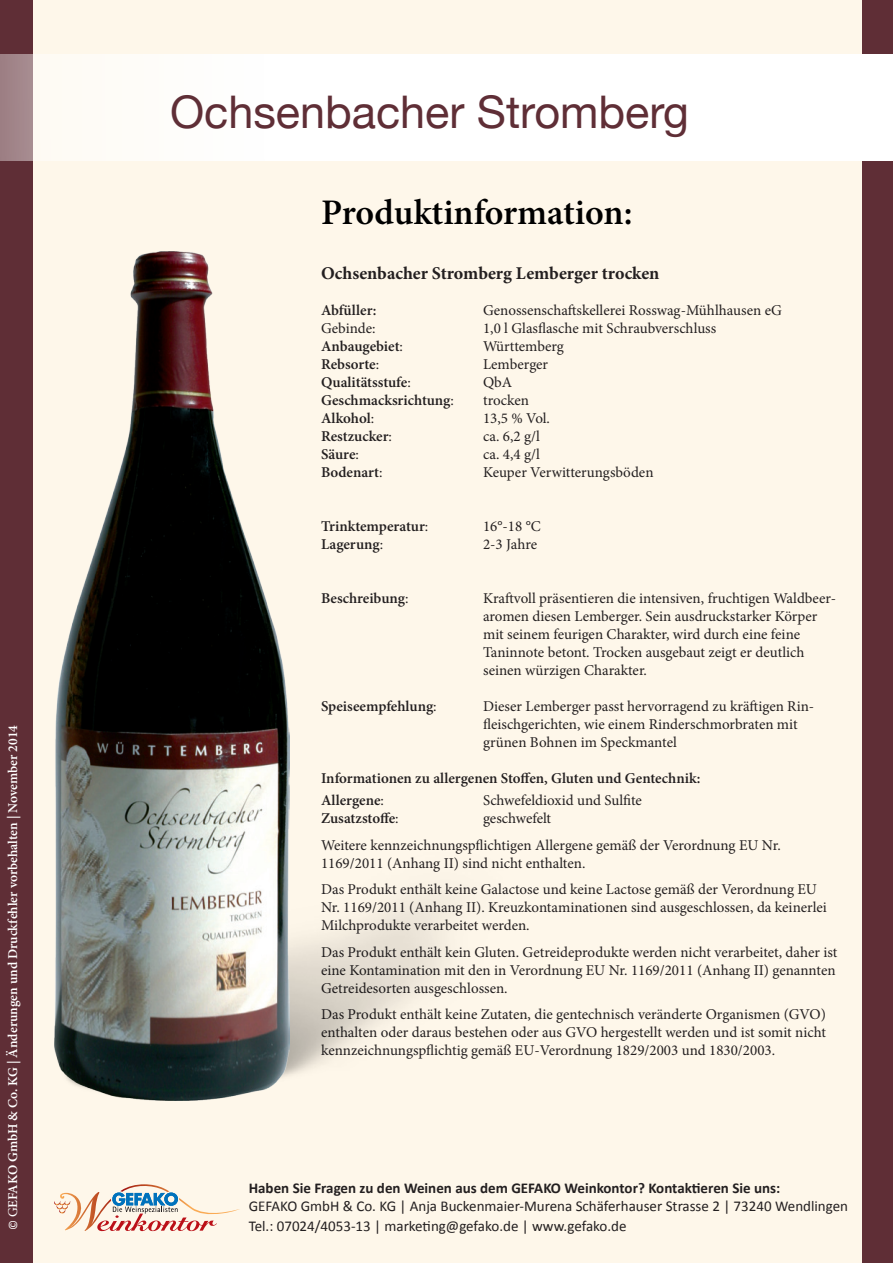
<style>
.page{position:relative;width:893px;height:1263px;background:#fef7ea}
.page>*{position:absolute;margin:0;border:0;box-sizing:border-box;transform-origin:0 0}
.t1{font:45px "Helvetica Neue";color:#5f2e36}
.t2{font:600 36px "Minion Pro";color:#000}
.t3{font:700 18px "Minion Pro";color:#231f20}
.t4{font:15px/18px "Minion Pro";color:#231f20}
.t5{font:600 15px/22.2px "Minion Pro";letter-spacing:-.005em;color:#231f20}
.t6{font:15px "Calibri";color:#231f20}
.t7{font:700 15px "Calibri";color:#231f20}
.t8{font:600 13.5px "Minion Pro";color:#fff}
.t9{font:12px "Calibri";color:#fff}
.s1{font-weight:400}
</style>
<div class="page">
<svg style="left:54px;top:1184px;width:186px;height:47px"></svg>
<img style="left:147px;top:898px;width:297px;height:203px">
<img style="left:54px;top:252px;width:236px;height:848px">
<div style="left:0;top:0;width:33px;height:1263px;background:#5f2e36"></div>
<div style="left:862px;top:0;width:31px;height:1263px;background:#5f2e36"></div>
<div style="left:0;top:54px;width:893px;height:107px;background:#fff"></div>
<h1 class="t1" style="left:170px;top:85px;width:520px">Ochsenbacher Stromberg</h1>
<p class="t8" style="left:4px;top:1217px;width:494px;rotate:-90deg"><span class="s1">G</span>EFAKO GmbH &amp; Co. KG | Änderungen und Druckfehler vorbehalten | November 2014</p>
<h2 class="t2" style="left:321px;top:187px;width:313px">Produktinformation:</h2>
<p class="t3" style="left:321px;top:260px;width:340px">Ochsenbacher Stromberg Lemberger trocken</p>
<p class="t5" style="left:321px;top:299px;width:57px">Abfüller:</p>
<p class="t4" style="left:483px;top:301px;width:300px">Genossenschaftskellerei Rosswag-Mühlhausen eG</p>
<p class="t4" style="left:321px;top:319px;width:56px">Gebinde:</p>
<p class="t4" style="left:483px;top:319px;width:235px">1,0 l Glasflasche mit Schraubverschluss</p>
<p class="t5" style="left:321px;top:335px;width:83px">Anbaugebiet<span class="s1">:</span></p>
<p class="t4" style="left:483px;top:337px;width:82px">Württemberg</p>
<p class="t5" style="left:321px;top:353px;width:60px">Rebsorte<span class="s1">:</span></p>
<p class="t4" style="left:483px;top:355px;width:67px">Lemberger</p>
<p class="t5" style="left:321px;top:371px;width:91px">Qualitätsstufe<span class="s1">:</span></p>
<p class="t4" style="left:483px;top:373px;width:31px">QbA</p>
<p class="t5" style="left:321px;top:389px;width:134px">Geschmacksrichtung<span class="s1">:</span></p>
<p class="t4" style="left:483px;top:391px;width:47px">trocken</p>
<p class="t5" style="left:321px;top:407px;width:55px">Alkohol<span class="s1">:</span></p>
<p class="t4" style="left:483px;top:409px;width:68px">13,5 % Vol.</p>
<p class="t5" style="left:321px;top:425px;width:72px">Restzucker<span class="s1">:</span></p>
<p class="t4" style="left:483px;top:427px;width:58px">ca. 6,2 g/l</p>
<p class="t5" style="left:321px;top:443px;width:39px">Säure<span class="s1">:</span></p>
<p class="t4" style="left:483px;top:445px;width:58px">ca. 4,4 g/l</p>
<p class="t5" style="left:321px;top:461px;width:63px">Bodenart<span class="s1">:</span></p>
<p class="t4" style="left:483px;top:463px;width:172px">Keuper Verwitterungsböden</p>
<p class="t5" style="left:321px;top:515px;width:109px">Trinktemperatur<span class="s1">:</span></p>
<p class="t4" style="left:483px;top:517px;width:59px">16°-18 °C</p>
<p class="t5" style="left:321px;top:533px;width:64px">Lagerung<span class="s1">:</span></p>
<p class="t4" style="left:483px;top:535px;width:56px">2-3 Jahre</p>
<p class="t5" style="left:321px;top:587px;width:89px">Beschreibung<span class="s1">:</span></p>
<p class="t4" style="left:483px;top:589px;width:354px">Kraftvoll präsentieren die intensiven, fruchtigen Waldbeer&shy;aromen diesen Lemberger. Sein ausdruckstarker Körper mit seinem feurigen Charakter, wird durch eine feine Taninnote betont. Trocken ausgebaut zeigt er deutlich seinen würzigen Charakter.</p>
<p class="t5" style="left:321px;top:695px;width:117px">Speiseempfehlung<span class="s1">:</span></p>
<p class="t4" style="left:483px;top:697px;width:333px">Dieser Lemberger passt hervorragend zu kräftigen Rin&shy;fleischgerichten, wie einem Rinderschmorbraten mit grünen Bohnen im Speckmantel</p>
<p class="t5" style="left:321px;top:767px;width:381px">Informationen zu allergenen Stoffen, Gluten und Gentechnik:<br>Allergene<span class="s1">:</span></p>
<p class="t4" style="left:483px;top:791px;width:160px">Schwefeldioxid und Sulfite</p>
<p class="t4" style="left:321px;top:805px;width:461px;line-height:26.5px;text-indent:162px">geschwefelt<br>Weitere kennzeichnungspflichtigen Allergene gemäß der Verordnung EU Nr.</p>
<p class="t4" style="left:321px;top:850px;width:497px;line-height:26.5px">1169/2011 (Anhang II) sind nicht enthalten.<br>Das Produkt enthält keine Galactose und keine Lactose gemäß der Verordnung EU</p>
<p class="t4" style="left:321px;top:898px;width:507px">Nr. 1169/2011 (Anhang II). Kreuzkontaminationen sind ausgeschlossen, da keinerlei<br>Milchprodukte verarbeitet werden.</p>
<p class="t4" style="left:321px;top:943px;width:518px">Das Produkt enthält kein Gluten. Getreideprodukte werden nicht verarbeitet, daher ist eine Kontamination mit den in Verordnung EU Nr. 1169/2011 (Anhang II) genannten<br>Getreidesorten ausgeschlossen.</p>
<p class="t4" style="left:321px;top:1005px;width:506px;text-align:justify">Das Produkt enthält keine Zutaten, die gentechnisch veränderte Organismen (GVO) enthalten oder daraus bestehen oder aus GVO hergestellt werden und ist somit nicht kennzeichnungspflichtig gemäß EU-Verordnung 1829/2003 und 1830/2003.</p>
<p class="t5" style="left:321px;top:807px;width:79px">Zusatzstoffe<span class="s1">:</span></p>
<p class="t7" style="left:249px;top:1178px;width:533px">Haben Sie Fragen zu den Weinen aus dem GEFAKO Weinkontor? Kontaktieren Sie uns:</p>
<p class="t6" style="left:249px;top:1197px;width:601px">GEFAKO GmbH &amp; Co. KG | Anja Buckenmaier-Murena Schäferhauser Strasse 2 | 73240 Wendlingen</p>
<p class="t9" style="left:6px;top:1230px;width:12px;rotate:-90deg">©</p>
<p class="t6" style="left:249px;top:1216px;width:379px">Tel.: 07024/4053-13 | marketing@gefako.de | www.gefako.de</p>
</div>
